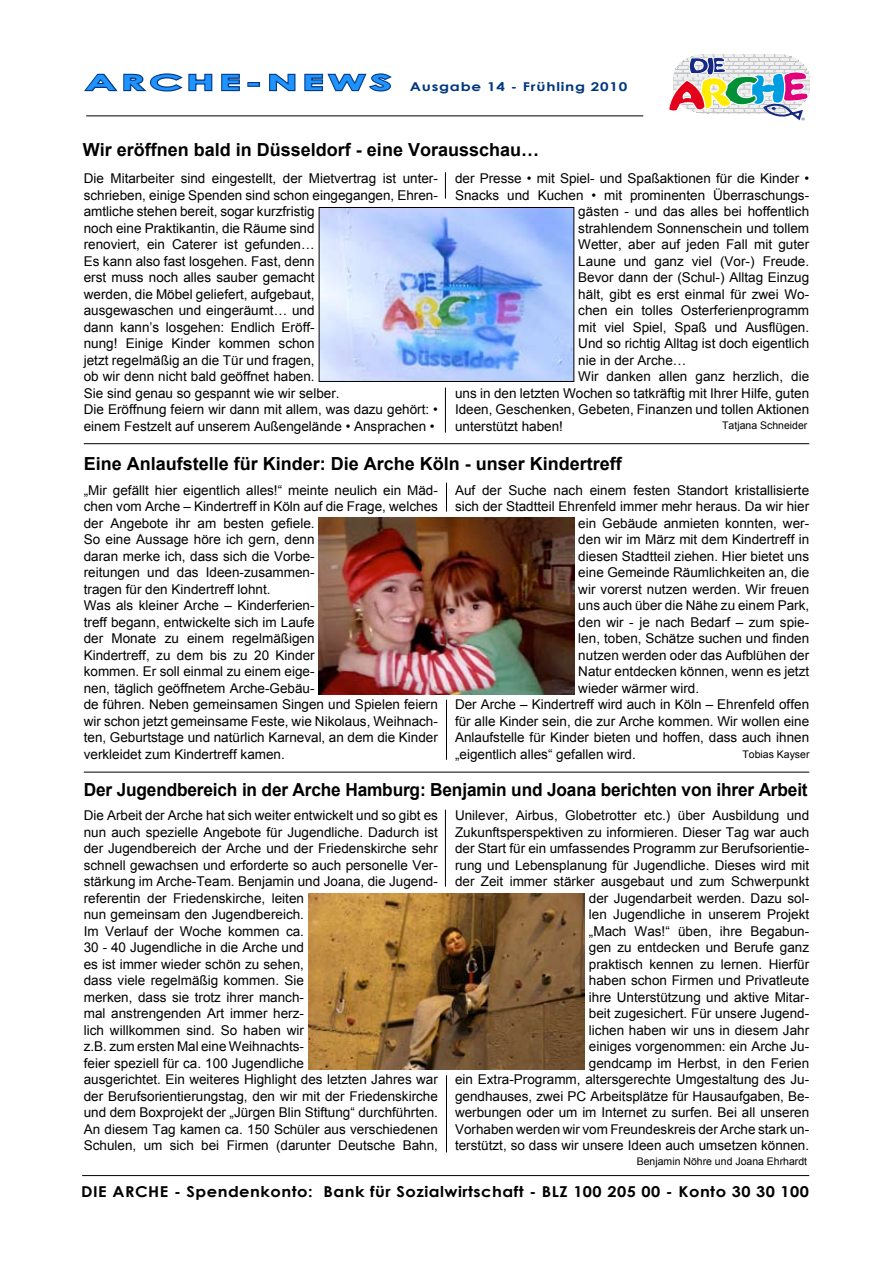
<style>
.page{position:relative;width:893px;height:1263px;background:#fff}
.page>*{position:absolute;margin:0;border:0;box-sizing:border-box;transform-origin:0 0}
.t1{font:700 18px "Arial";color:#000}
.t2{font:700 18px "Arial";color:#000;scale:.96 1}
.t3{font:700 15px "Century Gothic";letter-spacing:.03em;color:#000;scale:1.09 1}
.t4{font:13.5px/16.5px "Arial";color:#000}
.t5{font:700 12.15px "Century Gothic";letter-spacing:.05em;color:#003882;scale:1.25 1}
.t6{font:10.5px "Arial";color:#000}
.s1{font-size:21px;color:#2093ff}
</style>
<div class="page">
<hr style="left:82px;top:1175px;width:727px;height:1px;background:#000">
<hr style="left:86px;top:116px;width:557px;height:1px;background:#000">
<svg style="left:84px;top:73px;width:129px;height:19px"></svg>
<svg style="left:221px;top:73px;width:19px;height:19px"></svg>
<div style="left:247px;top:82px;width:13px;height:5px;border:2px solid #003882"></div>
<svg style="left:269px;top:73px;width:27px;height:19px"></svg>
<svg style="left:304px;top:73px;width:88px;height:19px"></svg>
<img style="left:696px;top:55px;width:91px;height:2px">
<img style="left:699px;top:55px;width:85px;height:1px">
<img style="left:705px;top:54px;width:72px;height:1px">
<svg style="left:669px;top:57px;width:140px;height:63px"></svg>
<img style="left:321px;top:209px;width:251px;height:171px">
<div style="left:319px;top:207px;width:255px;height:175px;border:1px solid #000"></div>
<hr style="left:84px;top:443px;width:725px;height:1px;background:#000">
<img style="left:319px;top:518px;width:255px;height:176px">
<hr style="left:84px;top:772px;width:725px;height:1px;background:#000">
<svg style="left:446px;top:483px;width:1px;height:29px"></svg>
<hr style="left:446px;top:700px;width:1px;height:60px;background:#000">
<hr style="left:446px;top:1075px;width:1px;height:77px;background:#000">
<img style="left:308px;top:893px;width:277px;height:176px">
<hr style="left:445px;top:810px;width:1px;height:77px;background:#000">
<svg style="left:445px;top:172px;width:1px;height:27px"></svg>
<hr style="left:445px;top:388px;width:1px;height:45px;background:#000">
<p class="t5" style="left:85px;top:77px;width:435px"><span class="s1">ARCHE-NEWS</span> Ausgabe 14 - Frühling 2010</p>
<h1 class="t1" style="left:83px;top:137px;width:458px">Wir eröffnen bald in Düsseldorf - eine Vorausschau…</h1>
<p class="t4" style="left:84px;top:170px;width:356px">Die Mitarbeiter sind eingestellt, der Mietvertrag ist unter&shy;schrieben, einige Spenden sind schon eingegangen, Ehren&shy;amtliche stehen bereit, sogar kurzfristig<br>noch eine Praktikantin, die Räume sind<br>renoviert, ein Caterer ist gefunden…<br>Es kann also fast losgehen. Fast, denn<br>erst muss noch alles sauber gemacht<br>werden, die Möbel geliefert, aufgebaut,<br>ausgewaschen und eingeräumt… und<br>dann kann’s losgehen: Endlich Eröff-<br>nung! Einige Kinder kommen schon<br>jetzt regelmäßig an die Tür und fragen,<br>ob wir denn nicht bald geöffnet haben.<br>Sie sind genau so gespannt wie wir selber.<br>Die Eröffnung feiern wir dann mit allem, was dazu gehört: • einem Festzelt auf unserem Außengelände • Ansprachen •</p>
<p class="t4" style="left:455px;top:170px;width:356px">der Presse • mit Spiel- und Spaßaktionen für die Kinder •</p>
<p class="t4" style="left:455px;top:187px;width:356px">Snacks und Kuchen • mit prominenten Überraschungs-</p>
<p class="t4" style="left:578px;top:203px;width:232px">gästen - und das alles bei hoffentlich</p>
<p class="t4" style="left:578px;top:220px;width:232px">strahlendem Sonnenschein und tollem</p>
<p class="t4" style="left:578px;top:236px;width:232px">Wetter, aber auf jeden Fall mit guter</p>
<p class="t4" style="left:578px;top:253px;width:232px">Laune und ganz viel (Vor-) Freude.</p>
<p class="t4" style="left:578px;top:269px;width:232px">Bevor dann der (Schul-) Alltag Einzug</p>
<p class="t4" style="left:578px;top:286px;width:232px">hält, gibt es erst einmal für zwei Wo-</p>
<p class="t4" style="left:578px;top:302px;width:232px">chen ein tolles Osterferienprogramm</p>
<p class="t4" style="left:578px;top:319px;width:232px">mit viel Spiel, Spaß und Ausflügen.</p>
<p class="t4" style="left:578px;top:335px;width:232px">Und so richtig Alltag ist doch eigentlich</p>
<p class="t4" style="left:578px;top:352px;width:110px">nie in der Arche…</p>
<p class="t4" style="left:578px;top:368px;width:232px">Wir danken allen ganz herzlich, die</p>
<p class="t4" style="left:455px;top:385px;width:356px">uns in den letzten Wochen so tatkräftig mit Ihrer Hilfe, guten</p>
<p class="t4" style="left:455px;top:401px;width:356px">Ideen, Geschenken, Gebeten, Finanzen und tollen Aktionen</p>
<p class="t4" style="left:455px;top:418px;width:110px">unterstützt haben!</p>
<p class="t6" style="left:722px;top:418px;width:87px">Tatjana Schneider</p>
<h1 class="t1" style="left:84px;top:452px;width:540px">Eine Anlaufstelle für Kinder: Die Arche Köln - unser Kindertreff</h1>
<p class="t4" style="left:84px;top:482px;width:356px">„Mir gefällt hier eigentlich alles!“ meinte neulich ein Mäd&shy;chen vom Arche – Kindertreff in Köln auf die Frage, welches der Angebote ihr am besten gefiele.<br>So eine Aussage höre ich gern, denn<br>daran merke ich, dass sich die Vorbe-<br>reitungen und das Ideen-zusammen-<br>tragen für den Kindertreff lohnt.<br>Was als kleiner Arche – Kinderferien-<br>treff begann, entwickelte sich im Laufe<br>der Monate zu einem regelmäßigen<br>Kindertreff, zu dem bis zu 20 Kinder<br>kommen. Er soll einmal zu einem eige-<br>nen, täglich geöffnetem Arche-Gebäu-<br>de führen. Neben gemeinsamen Singen und Spielen feiern wir schon jetzt gemeinsame Feste, wie Nikolaus, Weihnach&shy;ten, Geburtstage und natürlich Karneval, an dem die Kinder verkleidet zum Kindertreff kamen.</p>
<p class="t4" style="left:455px;top:482px;width:356px">Auf der Suche nach einem festen Standort kristallisierte</p>
<p class="t4" style="left:455px;top:498px;width:356px">sich der Stadtteil Ehrenfeld immer mehr heraus. Da wir hier</p>
<p class="t4" style="left:578px;top:515px;width:232px">ein Gebäude anmieten konnten, wer-</p>
<p class="t4" style="left:578px;top:531px;width:232px">den wir im März mit dem Kindertreff in</p>
<p class="t4" style="left:578px;top:548px;width:232px">diesen Stadtteil ziehen. Hier bietet uns</p>
<p class="t4" style="left:578px;top:564px;width:232px">eine Gemeinde Räumlichkeiten an, die</p>
<p class="t4" style="left:578px;top:581px;width:232px">wir vorerst nutzen werden. Wir freuen</p>
<p class="t4" style="left:578px;top:597px;width:232px">uns auch über die Nähe zu einem Park,</p>
<p class="t4" style="left:578px;top:614px;width:232px">den wir - je nach Bedarf – zum spie-</p>
<p class="t4" style="left:578px;top:630px;width:232px">len, toben, Schätze suchen und finden</p>
<p class="t4" style="left:578px;top:647px;width:232px">nutzen werden oder das Aufblühen der</p>
<p class="t4" style="left:578px;top:663px;width:232px">Natur entdecken können, wenn es jetzt</p>
<p class="t4" style="left:578px;top:680px;width:122px">wieder wärmer wird.</p>
<p class="t4" style="left:455px;top:696px;width:356px">Der Arche – Kindertreff wird auch in Köln – Ehrenfeld offen</p>
<p class="t4" style="left:455px;top:713px;width:356px">für alle Kinder sein, die zur Arche kommen. Wir wollen eine</p>
<p class="t4" style="left:455px;top:729px;width:356px">Anlaufstelle für Kinder bieten und hoffen, dass auch ihnen</p>
<p class="t4" style="left:455px;top:746px;width:182px">„eigentlich alles“ gefallen wird.</p>
<p class="t6" style="left:742px;top:747px;width:69px">Tobias Kayser</p>
<h1 class="t2" style="left:84px;top:778px;width:756px">Der Jugendbereich in der Arche Hamburg: Benjamin und Joana berichten von ihrer Arbeit</h1>
<p class="t4" style="left:84px;top:807px;width:356px">Die Arbeit der Arche hat sich weiter entwickelt und so gibt es nun auch spezielle Angebote für Jugendliche. Dadurch ist der Jugendbereich der Arche und der Friedenskirche sehr schnell gewachsen und erforderte so auch personelle Ver&shy;stärkung im Arche-Team. Benjamin und Joana, die Jugend&shy;referentin der Friedenskirche, leiten<br>nun gemeinsam den Jugendbereich.<br>Im Verlauf der Woche kommen ca.<br>30 - 40 Jugendliche in die Arche und<br>es ist immer wieder schön zu sehen,<br>dass viele regelmäßig kommen. Sie<br>merken, dass sie trotz ihrer manch-<br>mal anstrengenden Art immer herz-<br>lich willkommen sind. So haben wir<br>z.B. zum ersten Mal eine Weihnachts-<br>feier speziell für ca. 100 Jugendliche<br>ausgerichtet. Ein weiteres Highlight des letzten Jahres war der Berufsorientierungstag, den wir mit der Friedenskirche und dem Boxprojekt der „Jürgen Blin Stiftung“ durchführten.<br>An diesem Tag kamen ca. 150 Schüler aus verschiedenen Schulen, um sich bei Firmen (darunter Deutsche Bahn,</p>
<p class="t4" style="left:455px;top:807px;width:356px;text-align:right">Unilever, Airbus, Globetrotter etc.) über Ausbildung und Zukunftsperspektiven zu informieren. Dieser Tag war auch der Start für ein umfassendes Programm zur Berufsorientie&shy;rung und Lebensplanung für Jugendliche. Dieses wird mit der Zeit immer stärker ausgebaut und zum Schwerpunkt der Jugendarbeit werden. Dazu sol-<br>len Jugendliche in unserem Projekt<br>„Mach Was!“ üben, ihre Begabun-<br>gen zu entdecken und Berufe ganz<br>praktisch kennen zu lernen. Hierfür<br>haben schon Firmen und Privatleute<br>ihre Unterstützung und aktive Mitar-<br>beit zugesichert. Für unsere Jugend-<br>lichen haben wir uns in diesem Jahr<br>einiges vorgenommen: ein Arche Ju-<br>gendcamp im Herbst, in den Ferien<br>ein Extra-Programm, altersgerechte Umgestaltung des Ju&shy;gendhauses, zwei PC Arbeitsplätze für Hausaufgaben, Be&shy;werbungen oder um im Internet zu surfen. Bei all unseren Vorhaben werden wir vom Freundeskreis der Arche stark un&shy;terstützt, so dass wir unsere Ideen auch umsetzen können.</p>
<p class="t6" style="left:637px;top:1155px;width:172px">Benjamin Nöhre und Joana Ehrhardt</p>
<p class="t3" style="left:81px;top:1180px;width:669px">DIE ARCHE - Spendenkonto: Bank für Sozialwirtschaft - BLZ 100 205 00 - Konto 30 30 100</p>
</div>
